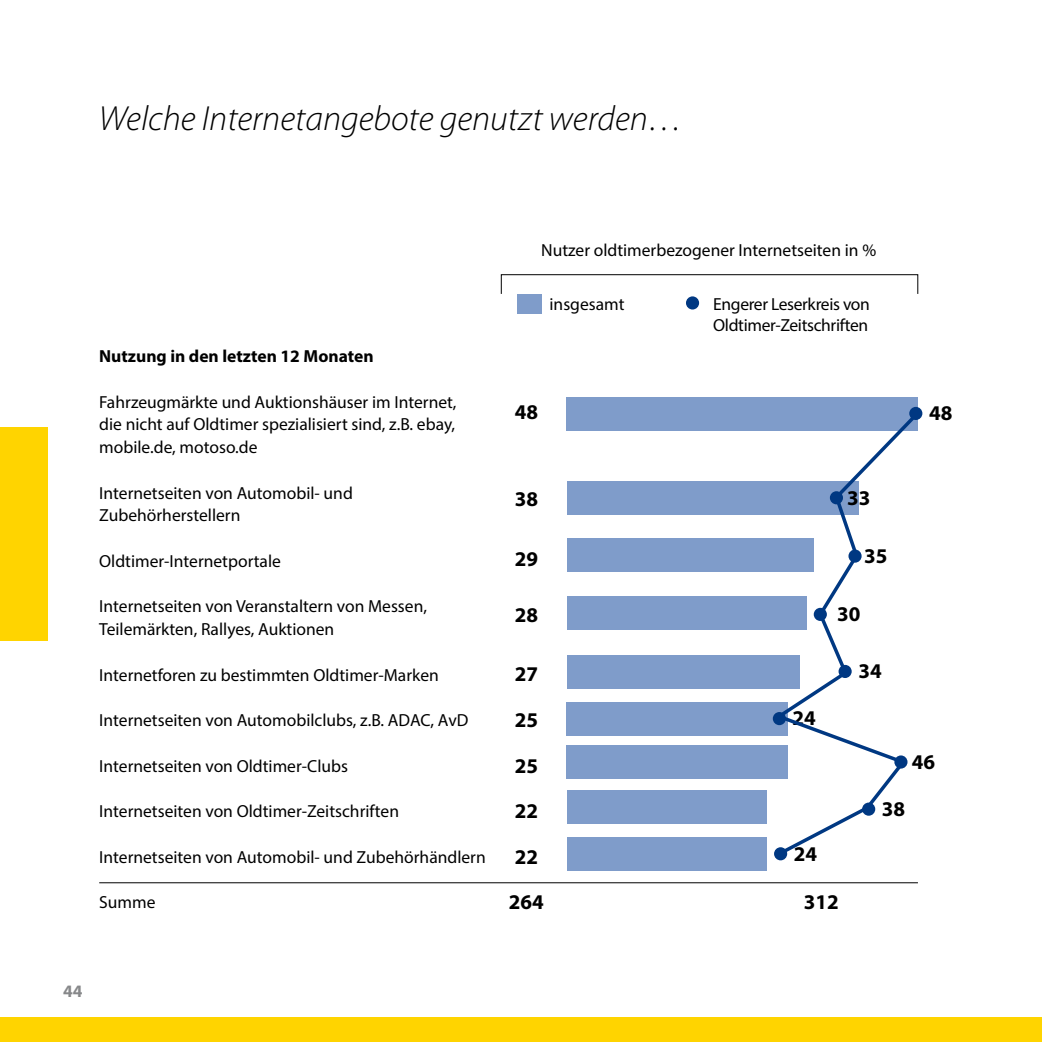
<style>
.page{position:relative;width:1042px;height:1042px;background:#fff}
.page>*{position:absolute;margin:0;border:0;box-sizing:border-box;transform-origin:0 0}
.t1{font:italic 300 35px "Myriad Pro";color:#000}
.t2{font:700 21px/45.5px "Myriad Pro";color:#000}
.t3{font:17.5px/22.8px "Myriad Pro";color:#000}
.t4{font:17.5px/21px "Myriad Pro";letter-spacing:-.02em;color:#000}
.t5{font:700 17.5px "Myriad Pro";color:#000}
.t6{font:700 17.5px "Myriad Pro";color:#87888a}
</style>
<div class="page">
<div style="left:0;top:427px;width:48px;height:213px;background:#ffd400"></div>
<div style="left:0;top:1017px;width:1042px;height:25px;background:#ffd400"></div>
<div style="left:517px;top:294px;width:25px;height:20px;background:#7f9cca"></div>
<div style="left:686px;top:296px;width:13px;height:13px;background:#003882;border-radius:50%"></div>
<div style="left:567px;top:397px;width:351px;height:33px;background:#7f9cca"></div>
<div style="left:567px;top:481px;width:291px;height:33px;background:#7f9cca"></div>
<div style="left:567px;top:538px;width:247px;height:34px;background:#7f9cca"></div>
<div style="left:567px;top:596px;width:240px;height:34px;background:#7f9cca"></div>
<div style="left:567px;top:655px;width:233px;height:33px;background:#7f9cca"></div>
<div style="left:567px;top:702px;width:221px;height:33px;background:#7f9cca"></div>
<div style="left:567px;top:745px;width:221px;height:34px;background:#7f9cca"></div>
<div style="left:567px;top:790px;width:199px;height:34px;background:#7f9cca"></div>
<div style="left:567px;top:837px;width:199px;height:34px;background:#7f9cca"></div>
<svg style="left:774px;top:847px;width:13px;height:13px"></svg>
<div style="left:501px;top:274px;width:417px;height:20px;border:1px solid #000"></div>
<hr style="left:99px;top:882px;width:819px;height:1px;background:#000">
<svg style="left:771px;top:408px;width:152px;height:450px"></svg>
<h1 class="t1" style="left:99px;top:98px;width:585px">Welche Internetangebote genutzt werden…</h1>
<p class="t5" style="left:99px;top:345px;width:276px">Nutzung in den letzten 12 Monaten</p>
<p class="t3" style="left:99px;top:390px;width:359px;text-align:justify">Fahrzeugmärkte und Auktionshäuser im Internet, die nicht auf Oldtimer spezialisiert sind, z.B. ebay, mobile.de, motoso.de</p>
<p class="t3" style="left:99px;top:481px;width:255px">Internetseiten von Automobil- und<br>Zubehörherstellern</p>
<p class="t3" style="left:99px;top:549px;width:183px">Oldtimer-Internetportale</p>
<p class="t3" style="left:99px;top:595px;width:329px">Internetseiten von Veranstaltern von Messen,<br>Teilemärkten, Rallyes, Auktionen</p>
<p class="t3" style="left:99px;top:663px;width:341px">Internetforen zu bestimmten Oldtimer-Marken</p>
<p class="t3" style="left:99px;top:709px;width:371px">Internetseiten von Automobilclubs, z.B. ADAC, AvD</p>
<p class="t3" style="left:99px;top:754px;width:250px">Internetseiten von Oldtimer-Clubs</p>
<p class="t3" style="left:99px;top:800px;width:301px">Internetseiten von Oldtimer-Zeitschriften</p>
<p class="t3" style="left:99px;top:845px;width:388px">Internetseiten von Automobil- und Zubehörhändlern</p>
<p class="t3" style="left:99px;top:891px;width:58px">Summe</p>
<p class="t3" style="left:541px;top:239px;width:336px">Nutzer oldtimerbezogener Internetseiten in %</p>
<p class="t4" style="left:713px;top:293px;width:158px">Engerer Leserkreis von<br>Oldtimer-Zeitschriften</p>
<p class="t3" style="left:549px;top:292px;width:76px">insgesamt</p>
<p class="t2" style="left:515px;top:388px;width:25px">48</p>
<p class="t2" style="left:515px;top:476px;width:25px">38</p>
<p class="t2" style="left:847px;top:474px;width:25px">33</p>
<p class="t2" style="left:515px;top:535px;width:25px">29</p>
<p class="t2" style="left:864px;top:532px;width:25px">35</p>
<p class="t2" style="left:515px;top:591px;width:25px">28</p>
<p class="t2" style="left:837px;top:590px;width:25px">30</p>
<p class="t2" style="left:929px;top:390px;width:25px">48</p>
<p class="t2" style="left:509px;top:651px;width:36px">27<br>25<br>25<br>22<br>22<br>264</p>
<p class="t2" style="left:792px;top:695px;width:25px">24</p>
<p class="t2" style="left:794px;top:830px;width:25px">24</p>
<p class="t2" style="left:804px;top:878px;width:36px">312</p>
<p class="t2" style="left:858px;top:648px;width:25px">34</p>
<p class="t2" style="left:911px;top:738px;width:25px">46</p>
<p class="t2" style="left:882px;top:785px;width:25px">38</p>
<p class="t6" style="left:63px;top:980px;width:21px">44</p>
</div>
